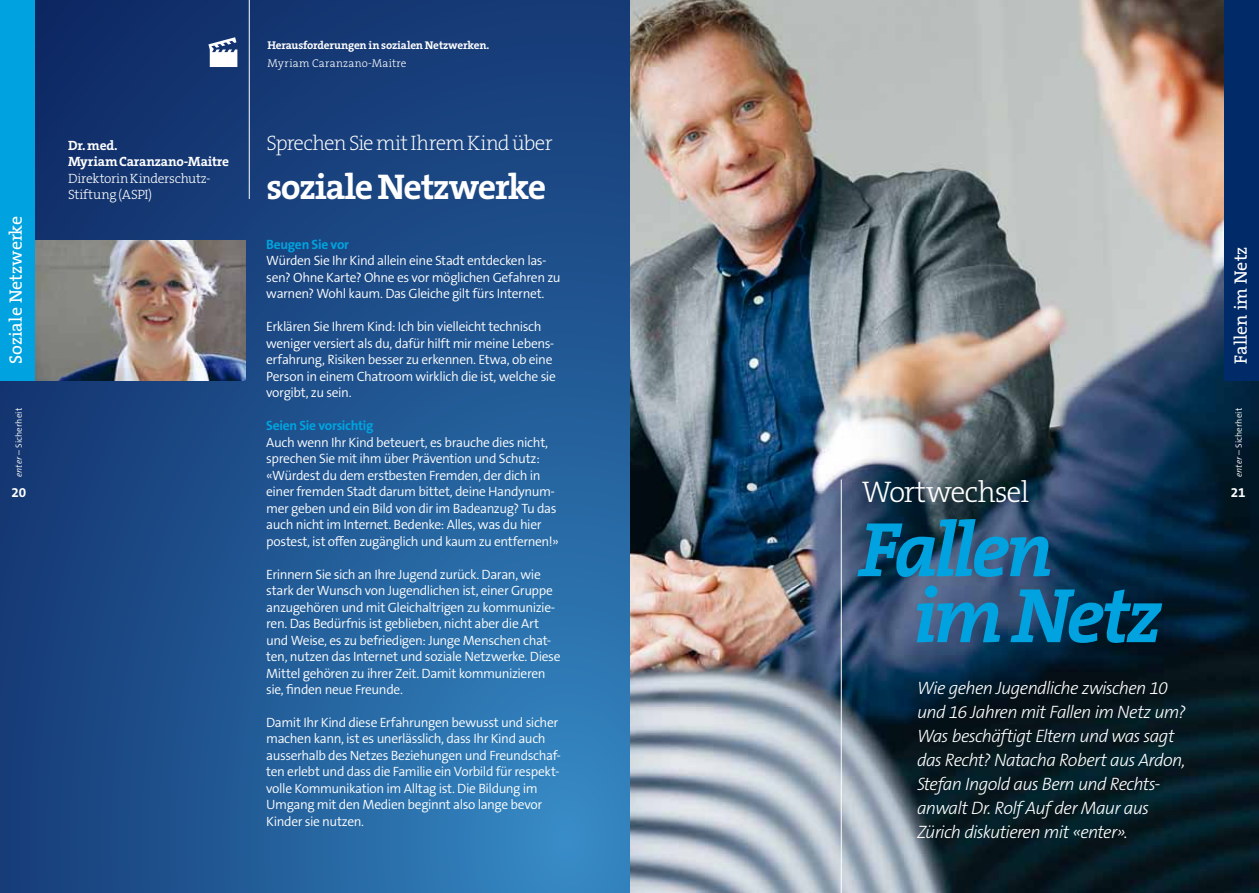
<style>
.page{position:relative;width:1259px;height:893px;background:#fff}
.page>*{position:absolute;margin:0;border:0;box-sizing:border-box;transform-origin:0 0}
.t1{font:italic 700 78px/66px "The Serif B W7";letter-spacing:-.045em;color:#00a3df}
.t2{font:700 36px "The Serif B W7";letter-spacing:-.035em;color:#fff}
.t3{font:300 30px "The Serif B W3";letter-spacing:-.035em;color:#fff}
.t4{font:200 21px "The Serif B W2";letter-spacing:-.035em;color:#fff}
.t5{font:italic 300 18px/24px "The Sans B W3";letter-spacing:-.04em;color:#fff}
.t6{font:18px "The Serif B W5 Plain";letter-spacing:-.005em;color:#fff}
.t7{font:300 13.5px/16.5px "The Sans B W4";letter-spacing:-.03em;color:#fff}
.t8{font:300 13.5px/16.5px "The Serif B W3";letter-spacing:-.015em;color:#fff}
.t9{font:700 13.5px "The Sans B W7";letter-spacing:-.02em;color:#00a3df}
.t10{font:700 13.5px/16.5px "The Serif B W7";letter-spacing:-.015em;color:#fff}
.t11{font:700 13.5px "The Sans B W7";color:#fff}
.t12{font:700 11.25px "The Serif B W7";letter-spacing:-.02em;color:#fff}
.t13{font:300 11.25px "The Serif B W3";letter-spacing:.03em;color:#fff}
.t14{font:300 9px "The Sans B W4";letter-spacing:.01em;color:#fff}
.s1{font-style:italic}
</style>
<div class="page">
<img style="left:629px;top:0;width:630px;height:893px">
<svg style="left:0;top:0;width:629px;height:893px;background:#1f528d"></svg>
<hr style="left:841px;top:480px;width:1px;height:413px;background:#fff">
<div style="left:1225px;top:0;width:34px;height:381px;background:#002a68"></div>
<hr style="left:249px;top:0;width:1px;height:199px;background:#fff">
<svg style="left:208px;top:37px;width:29px;height:30px"></svg>
<img style="left:34px;top:241px;width:212px;height:140px">
<div style="left:0;top:0;width:34px;height:381px;background:#00a3df"></div>
<h3 class="t6" style="left:4px;top:364px;width:150px;rotate:-90deg">Soziale Netzwerke</h3>
<p class="t14" style="left:13px;top:477px;width:71px;rotate:-90deg"><span class="s1">enter</span> – Sicherheit</p>
<p class="t11" style="left:11px;top:483px;width:16px">20</p>
<p class="t10" style="left:68px;top:137px;width:162px">Dr. med.<br>Myriam Caranzano-Maitre</p>
<p class="t8" style="left:68px;top:170px;width:144px">Direktorin Kinderschutz-<br>Stiftung (ASPI)</p>
<p class="t12" style="left:267px;top:38px;width:223px">Herausforderungen in sozialen Netzwerken.</p>
<p class="t13" style="left:267px;top:56px;width:141px">Myriam Caranzano-Maitre</p>
<h3 class="t4" style="left:266px;top:129px;width:288px">Sprechen Sie mit Ihrem Kind über</h3>
<h2 class="t2" style="left:266px;top:163px;width:281px">soziale Netzwerke</h2>
<p class="t9" style="left:266px;top:235px;width:84px">Beugen Sie vor</p>
<p class="t7" style="left:266px;top:252px;width:296px">Würden Sie Ihr Kind allein eine Stadt entdecken las&shy;sen? Ohne Karte? Ohne es vor möglichen Gefahren zu warnen? Wohl kaum. Das Gleiche gilt fürs Internet.</p>
<p class="t7" style="left:266px;top:318px;width:291px">Erklären Sie Ihrem Kind: Ich bin vielleicht technisch weniger versiert als du, dafür hilft mir meine Lebens&shy;erfahrung, Risiken besser zu erkennen. Etwa, ob eine Person in einem Chatroom wirklich die ist, welche sie vorgibt, zu sein.</p>
<p class="t9" style="left:266px;top:417px;width:109px">Seien Sie vorsichtig</p>
<p class="t7" style="left:266px;top:434px;width:294px">Auch wenn Ihr Kind beteuert, es brauche dies nicht, sprechen Sie mit ihm über Prävention und Schutz: «Würdest du dem erstbesten Fremden, der dich in einer fremden Stadt darum bittet, deine Handynum&shy;mer geben und ein Bild von dir im Badeanzug? Tu das auch nicht im Internet. Bedenke: Alles, was du hier postest, ist offen zugänglich und kaum zu entfernen!»</p>
<p class="t7" style="left:266px;top:566px;width:296px">Erinnern Sie sich an Ihre Jugend zurück. Daran, wie stark der Wunsch von Jugendlichen ist, einer Gruppe anzugehören und mit Gleichaltrigen zu kommunizie&shy;ren. Das Bedürfnis ist geblieben, nicht aber die Art und Weise, es zu befriedigen: Junge Menschen chat&shy;ten, nutzen das Internet und soziale Netzwerke. Diese Mittel gehören zu ihrer Zeit. Damit kommunizieren sie, finden neue Freunde.</p>
<p class="t7" style="left:266px;top:714px;width:296px">Damit Ihr Kind diese Erfahrungen bewusst und sicher machen kann, ist es unerlässlich, dass Ihr Kind auch ausserhalb des Netzes Beziehungen und Freundschaf&shy;ten erlebt und dass die Familie ein Vorbild für respekt&shy;volle Kommunikation im Alltag ist. Die Bildung im Umgang mit den Medien beginnt also lange bevor Kinder sie nutzen.</p>
<h3 class="t3" style="left:862px;top:472px;width:168px">Wortwechsel</h3>
<h1 class="t1" style="left:913px;top:517px;width:250px;text-indent:-54px">Fallen im Netz</h1>
<p class="t5" style="left:917px;top:676px;width:270px">Wie gehen Jugendliche zwischen 10 und 16 Jahren mit Fallen im Netz um?<br>Was beschäftigt Eltern und was sagt das Recht? Natacha Robert aus Ardon, Stefan Ingold aus Bern und Rechts&shy;anwalt Dr. Rolf Auf der Maur aus Zürich diskutieren mit «enter».</p>
<h3 class="t6" style="left:1229px;top:364px;width:203px;rotate:-90deg">Pidem iminven dipsunto</h3>
<h3 class="t6" style="left:1229px;top:364px;width:119px;rotate:-90deg">Fallen im Netz</h3>
<p class="t14" style="left:1233px;top:477px;width:71px;rotate:-90deg"><span class="s1">enter</span> – Sicherheit</p>
<p class="t11" style="left:1231px;top:483px;width:16px">21</p>
</div>
